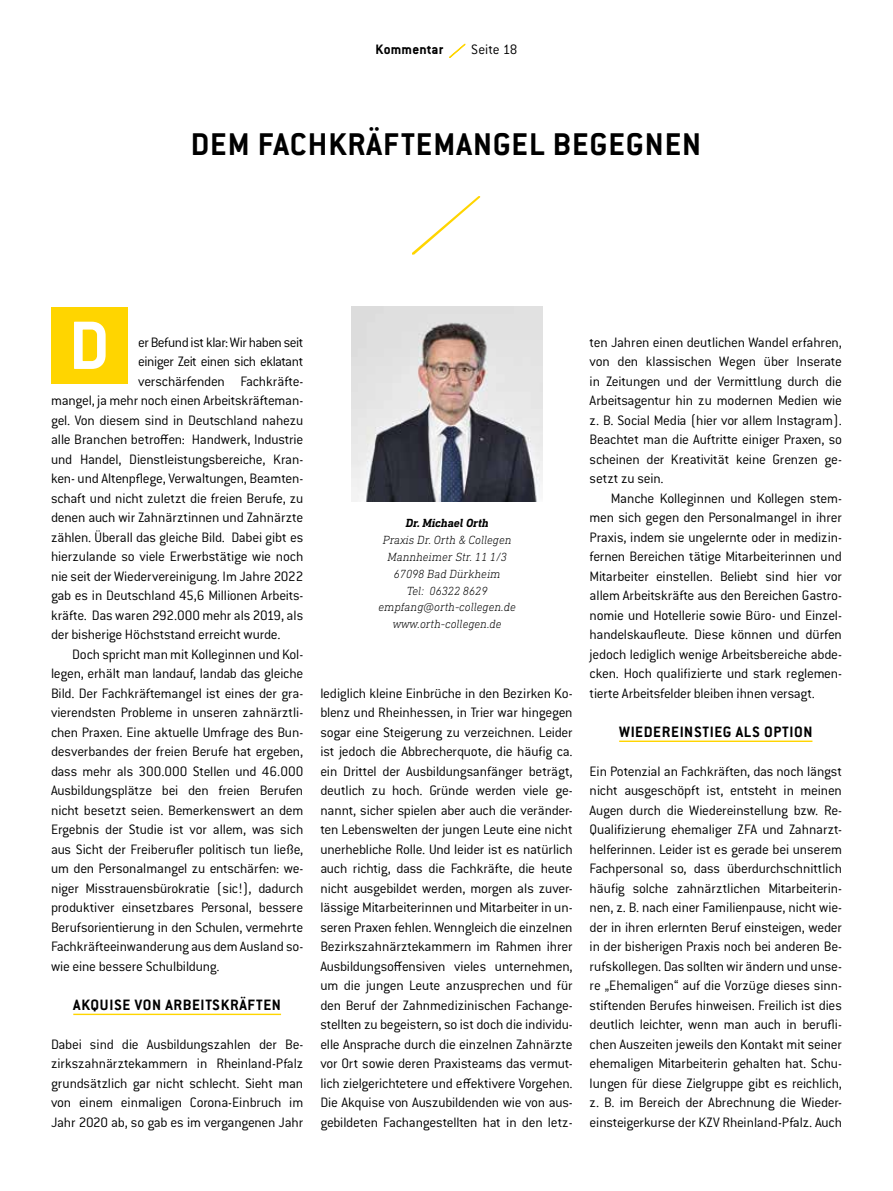
<style>
.page{position:relative;width:893px;height:1191px;background:#fff}
.page>*{position:absolute;margin:0;border:0;box-sizing:border-box;transform-origin:0 0}
.t1{font:700 75px "Conduit ITC Std";color:#fff}
.t2{font:700 34.5px "Conduit ITC Std";letter-spacing:.03em;color:#000}
.t3{font:700 16.5px "Conduit ITC Std";letter-spacing:.04em;color:#000}
.t4{font:300 15px/19.5px "Conduit ITC Std";letter-spacing:-.015em;color:#000;text-align:justify}
.t5{font:300 15px "Conduit ITC Std";letter-spacing:-.035em;color:#000}
.t6{font:300 15px "Conduit ITC Std";letter-spacing:-.04em;color:#000}
.t7{font:700 15px "Conduit ITC Std";letter-spacing:.015em;color:#000}
.t8{font:italic 300 12px/16.8px "DIN Next Slab Pro";color:#000;text-align:center}
.t9{font:italic 700 12px "DIN Next Slab Pro";color:#000}
</style>
<div class="page">
<svg style="left:449px;top:44px;width:17px;height:14px"></svg>
<div style="left:51px;top:307px;width:77px;height:76px;background:#ffd500"></div>
<svg style="left:412px;top:196px;width:68px;height:58px"></svg>
<hr style="left:73px;top:1013px;width:208px;height:2px;background:#ffd500">
<hr style="left:619px;top:740px;width:193px;height:2px;background:#ffd500">
<img style="left:351px;top:307px;width:192px;height:194px">
<p class="t7" style="left:376px;top:40px;width:69px">Kommentar</p>
<p class="t4" style="left:471px;top:39px;width:48px">Seite 18</p>
<h2 class="t2" style="left:191px;top:123px;width:512px">DEM FACHKRÄFTEMANGEL BEGEGNEN</h2>
<h1 class="t1" style="left:69px;top:300px;width:42px">D</h1>
<p class="t5" style="left:138px;top:333px;width:167px">er Befund ist klar: Wir haben seit</p>
<p class="t6" style="left:138px;top:352px;width:167px">einiger Zeit einen sich eklatant</p>
<p class="t4" style="left:138px;top:371px;width:167px">verschärfenden Fachkräfte-</p>
<p class="t4" style="left:51px;top:390px;width:254px">mangel, ja mehr noch einen Arbeitskräfteman-</p>
<p class="t4" style="left:51px;top:410px;width:254px">gel. Von diesem sind in Deutschland nahezu</p>
<p class="t4" style="left:51px;top:429px;width:254px">alle Branchen betroffen: Handwerk, Industrie</p>
<p class="t4" style="left:51px;top:449px;width:254px">und Handel, Dienstleistungsbereiche, Kran-</p>
<p class="t4" style="left:51px;top:468px;width:254px">ken- und Altenpflege, Verwaltungen, Beamten-</p>
<p class="t4" style="left:51px;top:488px;width:254px">schaft und nicht zuletzt die freien Berufe, zu</p>
<p class="t4" style="left:51px;top:507px;width:254px">denen auch wir Zahnärztinnen und Zahnärzte</p>
<p class="t4" style="left:51px;top:527px;width:254px">zählen. Überall das gleiche Bild. Dabei gibt es</p>
<p class="t4" style="left:51px;top:546px;width:254px">hierzulande so viele Erwerbstätige wie noch</p>
<p class="t4" style="left:51px;top:566px;width:254px">nie seit der Wiedervereinigung. Im Jahre 2022</p>
<p class="t4" style="left:51px;top:585px;width:254px">gab es in Deutschland 45,6 Millionen Arbeits-</p>
<p class="t4" style="left:51px;top:605px;width:254px">kräfte. Das waren 292.000 mehr als 2019, als</p>
<p class="t4" style="left:51px;top:624px;width:231px">der bisherige Höchststand erreicht wurde.</p>
<p class="t4" style="left:72px;top:644px;width:232px">Doch spricht man mit Kolleginnen und Kol-</p>
<p class="t4" style="left:51px;top:663px;width:254px">legen, erhält man landauf, landab das gleiche</p>
<p class="t4" style="left:51px;top:683px;width:254px">Bild. Der Fachkräftemangel ist eines der gra-</p>
<p class="t4" style="left:51px;top:702px;width:254px">vierendsten Probleme in unseren zahnärztli-</p>
<p class="t4" style="left:51px;top:722px;width:254px">chen Praxen. Eine aktuelle Umfrage des Bun-</p>
<p class="t4" style="left:51px;top:741px;width:254px">desverbandes der freien Berufe hat ergeben,</p>
<p class="t4" style="left:51px;top:761px;width:254px">dass mehr als 300.000 Stellen und 46.000</p>
<p class="t4" style="left:51px;top:780px;width:254px">Ausbildungsplätze bei den freien Berufen</p>
<p class="t4" style="left:51px;top:800px;width:254px">nicht besetzt seien. Bemerkenswert an dem</p>
<p class="t4" style="left:51px;top:819px;width:254px">Ergebnis der Studie ist vor allem, was sich</p>
<p class="t4" style="left:51px;top:839px;width:254px">aus Sicht der Freiberufler politisch tun ließe,</p>
<p class="t4" style="left:51px;top:858px;width:254px">um den Personalmangel zu entschärfen: we-</p>
<p class="t4" style="left:51px;top:878px;width:254px">niger Misstrauensbürokratie (sic!), dadurch</p>
<p class="t4" style="left:51px;top:897px;width:254px">produktiver einsetzbares Personal, bessere</p>
<p class="t4" style="left:51px;top:917px;width:254px">Berufsorientierung in den Schulen, vermehrte</p>
<p class="t4" style="left:51px;top:936px;width:254px">Fachkräfteeinwanderung aus dem Ausland so-</p>
<p class="t4" style="left:51px;top:956px;width:170px">wie eine bessere Schulbildung.</p>
<p class="t3" style="left:73px;top:994px;width:209px">AKQUISE VON ARBEITSKRÄFTEN</p>
<p class="t4" style="left:51px;top:1034px;width:254px">Dabei sind die Ausbildungszahlen der Be&shy;zirkszahnärztekammern in Rheinland-Pfalz grundsätzlich gar nicht schlecht. Sieht man von einem einmaligen Corona-Einbruch im Jahr 2020 ab, so gab es im vergangenen Jahr</p>
<p class="t9" style="left:406px;top:516px;width:85px">Dr. Michael Orth</p>
<p class="t8" style="left:379px;top:531px;width:139px">Praxis Dr. Orth &amp; Collegen<br>Mannheimer Str. 11 1/3<br>67098 Bad Dürkheim<br>Tel: 06322 8629 empfang@orth-collegen.de www.orth-collegen.de</p>
<p class="t4" style="left:320px;top:683px;width:254px">lediglich kleine Einbrüche in den Bezirken Ko&shy;blenz und Rheinhessen, in Trier war hingegen sogar eine Steigerung zu verzeichnen. Leider ist jedoch die Abbrecherquote, die häufig ca. ein Drittel der Ausbildungsanfänger beträgt, deutlich zu hoch. Gründe werden viele ge&shy;nannt, sicher spielen aber auch die veränder&shy;ten Lebenswelten der jungen Leute eine nicht unerhebliche Rolle. Und leider ist es natürlich auch richtig, dass die Fachkräfte, die heute nicht ausgebildet werden, morgen als zuver&shy;lässige Mitarbeiterinnen und Mitarbeiter in un&shy;seren Praxen fehlen. Wenngleich die einzelnen Bezirkszahnärztekammern im Rahmen ihrer Ausbildungsoffensiven vieles unternehmen, um die jungen Leute anzusprechen und für den Beruf der Zahnmedizinischen Fachange&shy;stellten zu begeistern, so ist doch die individu&shy;elle Ansprache durch die einzelnen Zahnärzte vor Ort sowie deren Praxisteams das vermut&shy;lich zielgerichtetere und effektivere Vorgehen.<br>Die Akquise von Auszubildenden wie von aus&shy;gebildeten Fachangestellten hat in den letz-</p>
<p class="t4" style="left:590px;top:332px;width:254px">ten Jahren einen deutlichen Wandel erfahren, von den klassischen Wegen über Inserate in Zeitungen und der Vermittlung durch die Arbeitsagentur hin zu modernen Medien wie z. B. Social Media (hier vor allem Instagram).<br>Beachtet man die Auftritte einiger Praxen, so scheinen der Kreativität keine Grenzen ge&shy;setzt zu sein.</p>
<p class="t4" style="left:590px;top:488px;width:254px;text-indent:21px">Manche Kolleginnen und Kollegen stem&shy;men sich gegen den Personalmangel in ihrer Praxis, indem sie ungelernte oder in medizin&shy;fernen Bereichen tätige Mitarbeiterinnen und Mitarbeiter einstellen. Beliebt sind hier vor allem Arbeitskräfte aus den Bereichen Gastro&shy;nomie und Hotellerie sowie Büro- und Einzel&shy;handelskaufleute. Diese können und dürfen jedoch lediglich wenige Arbeitsbereiche abde&shy;cken. Hoch qualifizierte und stark reglemen&shy;tierte Arbeitsfelder bleiben ihnen versagt.</p>
<p class="t3" style="left:619px;top:721px;width:195px">WIEDEREINSTIEG ALS OPTION</p>
<p class="t4" style="left:590px;top:761px;width:254px">Ein Potenzial an Fachkräften, das noch längst nicht ausgeschöpft ist, entsteht in meinen Augen durch die Wiedereinstellung bzw. Re-Qualifizierung ehemaliger ZFA und Zahnarzt&shy;helferinnen. Leider ist es gerade bei unserem Fachpersonal so, dass überdurchschnittlich häufig solche zahnärztlichen Mitarbeiterin&shy;nen, z. B. nach einer Familienpause, nicht wie&shy;der in ihren erlernten Beruf einsteigen, weder in der bisherigen Praxis noch bei anderen Be&shy;rufskollegen. Das sollten wir ändern und unse&shy;re „Ehemaligen“ auf die Vorzüge dieses sinn&shy;stiftenden Berufes hinweisen. Freilich ist dies deutlich leichter, wenn man auch in berufli&shy;chen Auszeiten jeweils den Kontakt mit seiner ehemaligen Mitarbeiterin gehalten hat. Schu&shy;lungen für diese Zielgruppe gibt es reichlich, z. B. im Bereich der Abrechnung die Wieder&shy;einsteigerkurse der KZV Rheinland-Pfalz. Auch</p>
</div>
